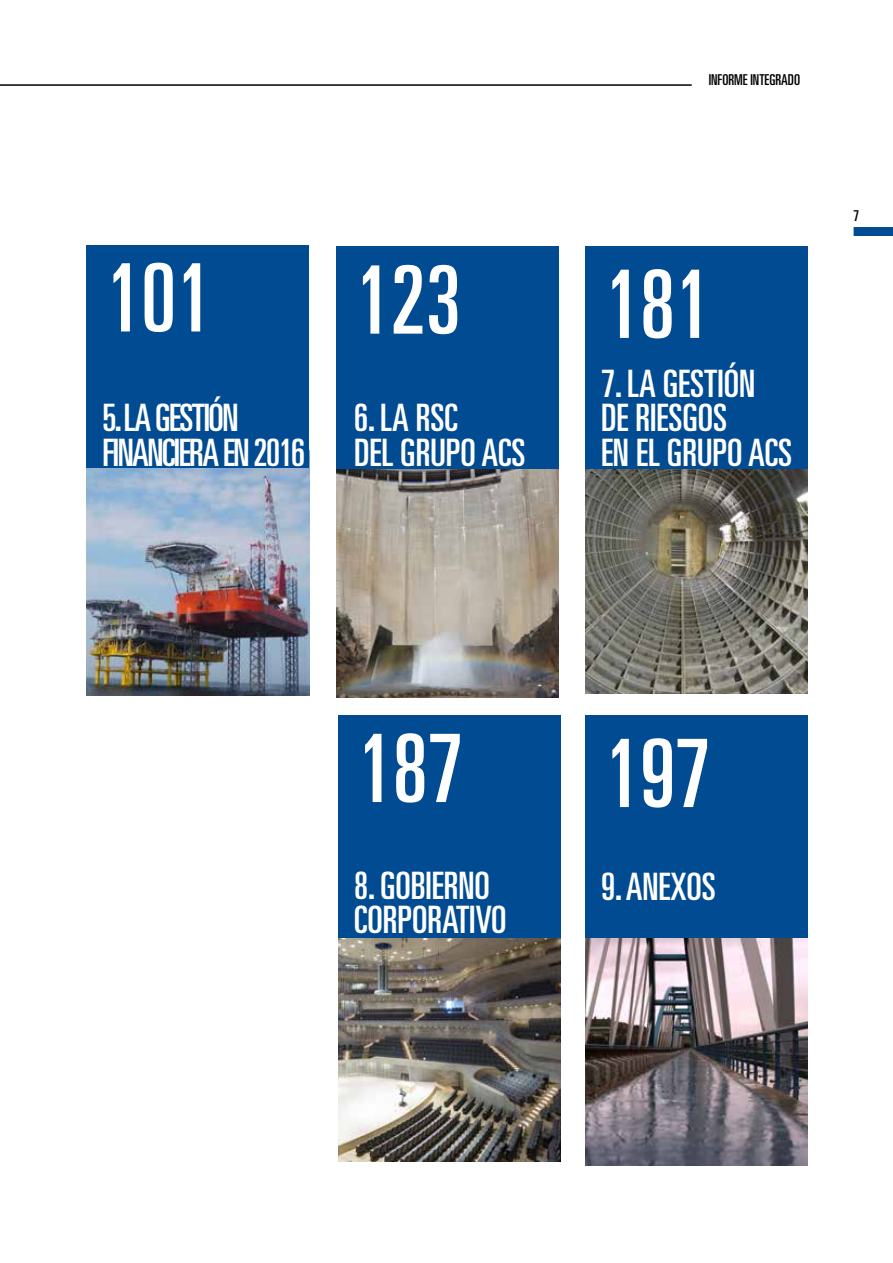
<style>
.page{position:relative;width:893px;height:1263px;background:#fff}
.page>*{position:absolute;margin:0;border:0;box-sizing:border-box;transform-origin:0 0}
.t1{font:ultra-condensed 94.5px "Univers LT";color:#fff}
.t2{font:ultra-condensed 37.8px/34.5px "Univers LT";color:#fff}
.t3{font:ultra-condensed 15px "Univers LT";color:#000}
</style>
<div class="page">
<div style="left:854px;top:227px;width:39px;height:9px;background:#004b91"></div>
<hr style="left:0;top:84px;width:692px;height:2px;background:#000">
<img style="left:87px;top:467px;width:222px;height:228px">
<img style="left:338px;top:938px;width:223px;height:223px">
<img style="left:585px;top:937px;width:223px;height:228px">
<img style="left:336px;top:468px;width:222px;height:229px">
<img style="left:585px;top:468px;width:223px;height:225px">
<div style="left:87px;top:245px;width:222px;height:222px;background:#004b91"></div>
<div style="left:338px;top:715px;width:223px;height:223px;background:#004b91"></div>
<div style="left:585px;top:715px;width:223px;height:222px;background:#004b91"></div>
<div style="left:336px;top:246px;width:222px;height:222px;background:#004b91"></div>
<div style="left:585px;top:246px;width:223px;height:222px;background:#004b91"></div>
<p class="t3" style="left:709px;top:71px;width:93px">INFORME INTEGRADO</p>
<h1 class="t1" style="left:106px;top:244px;width:107px">101</h1>
<p class="t2" style="left:102px;top:400px;width:66px">5.LA GESTIÓN<br>FINANCIERA</p>
<p class="t2" style="left:223px;top:435px;width:84px">EN 2016</p>
<h1 class="t1" style="left:355px;top:246px;width:107px">123</h1>
<h1 class="t1" style="left:605px;top:251px;width:107px">181</h1>
<p class="t2" style="left:354px;top:400px;width:105px">6. LA RSC<br>DEL GRUPO</p>
<p class="t2" style="left:481px;top:435px;width:45px">ACS</p>
<p class="t2" style="left:601px;top:366px;width:97px">7. LA GESTIÓN<br>DE RIESGOS<br>EN EL GRUPO</p>
<p class="t2" style="left:748px;top:435px;width:45px">ACS</p>
<p class="t3" style="left:853px;top:207px;width:7px">7</p>
<h1 class="t1" style="left:357px;top:715px;width:107px">187</h1>
<h1 class="t1" style="left:605px;top:720px;width:107px">197</h1>
<p class="t2" style="left:354px;top:868px;width:154px">8. GOBIERNO<br>CORPORATIVO</p>
<p class="t2" style="left:601px;top:869px;width:116px">9. ANEXOS</p>
</div>
